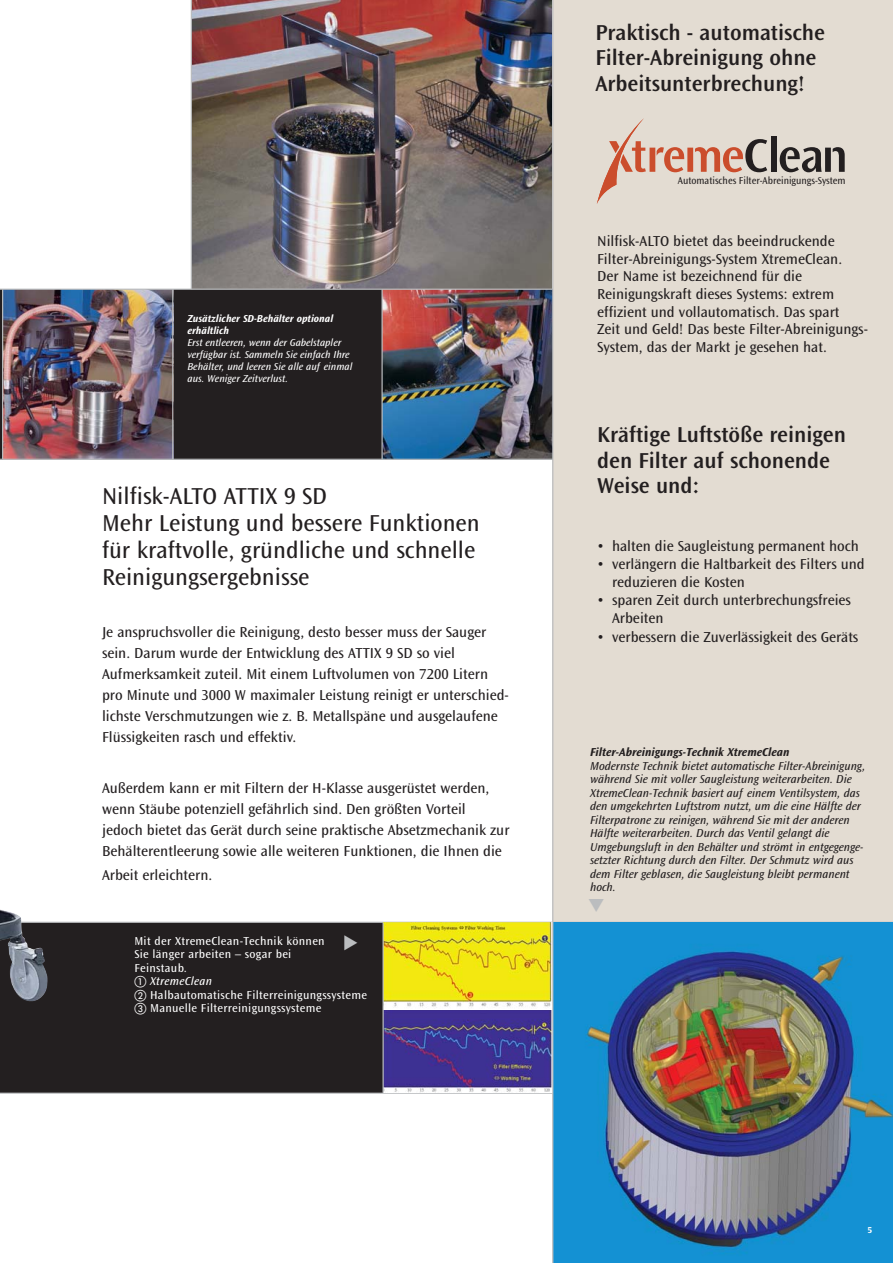
<style>
.page{position:relative;width:893px;height:1263px;background:#fff}
.page>*{position:absolute;margin:0;border:0;box-sizing:border-box;transform-origin:0 0}
.t1{font:24px/27px "Ocean Sans Std";color:#231f20}
.t2{font:600 22.5px/25.5px "Ocean Sans Std";color:#231f20}
.t3{font:15px/21px "Ocean Sans Std";color:#231f20}
.t4{font:italic 12px/13.5px "Ocean Sans Std";color:#231f20}
.t5{font:12px/13.5px "Ocean Sans Std";letter-spacing:.025em;color:#fff}
.t6{font:italic 700 12px "Ocean Sans Std";color:#231f20}
.t7{font:italic 10.5px/12px "Ocean Sans Std";color:#fff}
.t8{font:italic 700 10.5px/12px "Ocean Sans Std";color:#fff}
.t9{font:10.5px "Ocean Sans Std";color:#231f20;scale:.95 1}
.t10{font:700 9px "Ocean Sans Std";color:#fff}
.s1{font-style:italic}
</style>
<div class="page">
<img style="left:192px;top:0;width:360px;height:289px">
<div style="left:0;top:289px;width:553px;height:170px;background:#231f20"></div>
<div style="left:553px;top:0;width:340px;height:1263px;background:#e3dcd2"></div>
<div style="left:0;top:923px;width:553px;height:170px;background:#231f20"></div>
<svg style="left:597px;top:118px;width:170px;height:86px"></svg>
<div style="left:770px;top:136px;width:6px;height:36px;background:#231f20"></div>
<svg style="left:780px;top:147px;width:65px;height:25px"></svg>
<hr style="left:0;top:1093px;width:553px;height:1px;background:#bbbdbf">
<hr style="left:0;top:922px;width:893px;height:1px;background:#bbbdbf">
<img style="left:553px;top:923px;width:340px;height:340px">
<img style="left:383px;top:290px;width:169px;height:169px">
<img style="left:384px;top:923px;width:168px;height:170px">
<img style="left:0;top:909px;width:48px;height:93px">
<img style="left:3px;top:290px;width:169px;height:169px">
<hr style="left:0;top:289px;width:553px;height:1px;background:#bbbdbf">
<hr style="left:172px;top:289px;width:1px;height:170px;background:#bbbdbf">
<hr style="left:0;top:459px;width:553px;height:1px;background:#bbbdbf">
<hr style="left:381px;top:289px;width:2px;height:170px;background:#bbbdbf">
<hr style="left:552px;top:0;width:1px;height:1263px;background:#bbbdbf">
<hr style="left:382px;top:923px;width:2px;height:170px;background:#bbbdbf">
<hr style="left:2px;top:289px;width:1px;height:170px;background:#bbbdbf">
<hr style="left:191px;top:0;width:1px;height:289px;background:#bbbdbf">
<p class="t8" style="left:187px;top:313px;width:147px">Zusätzlicher SD-Behälter optional erhältlich</p>
<p class="t7" style="left:187px;top:337px;width:166px">Erst entleeren, wenn der Gabelstapler verfügbar ist. Sammeln Sie einfach Ihre Behälter, und leeren Sie alle auf einmal aus. Weniger Zeitverlust.</p>
<h1 class="t1" style="left:102px;top:484px;width:379px">Nilfisk-ALTO ATTIX 9 SD<br>Mehr Leistung und bessere Funktionen für kraftvolle, gründliche und schnelle<br>Reinigungsergebnisse</h1>
<p class="t3" style="left:102px;top:622px;width:408px">Je anspruchsvoller die Reinigung, desto besser muss der Sauger sein. Darum wurde der Entwicklung des ATTIX 9 SD so viel Aufmerksamkeit zuteil. Mit einem Luftvolumen von 7200 Litern pro Minute und 3000 W maximaler Leistung reinigt er unterschied&shy;lichste Verschmutzungen wie z. B. Metallspäne und ausgelaufene Flüssigkeiten rasch und effektiv.</p>
<p class="t3" style="left:102px;top:778px;width:409px">Außerdem kann er mit Filtern der H-Klasse ausgerüstet werden, wenn Stäube potenziell gefährlich sind. Den größten Vorteil jedoch bietet das Gerät durch seine praktische Absetzmechanik zur Behälterentleerung sowie alle weiteren Funktionen, die Ihnen die</p>
<p class="t3" style="left:102px;top:865px;width:112px">Arbeit erleichtern.</p>
<p class="t5" style="left:134px;top:934px;width:234px">Mit der XtremeClean-Technik können<br>Sie länger arbeiten – sogar bei<br>Feinstaub.<br>① <span class="s1">XtremeClean<br></span>② Halbautomatische Filterreinigungssysteme<br>③ Manuelle Filterreinigungssysteme</p>
<h2 class="t2" style="left:595px;top:20px;width:231px">Praktisch - automatische<br>Filter-Abreinigung ohne<br>Arbeitsunterbrechung!</h2>
<p class="t9" style="left:678px;top:175px;width:178px">Automatisches Filter-Abreinigungs-System</p>
<p class="t3" style="left:597px;top:233px;width:272px;line-height:17.7px">Nilfisk-ALTO bietet das beeindruckende Filter-Abreinigungs-System XtremeClean.<br>Der Name ist bezeichnend für die Reinigungskraft dieses Systems: extrem effizient und vollautomatisch. Das spart<br>Zeit und Geld! Das beste Filter-Abreinigungs-System, das der Markt je gesehen hat.</p>
<h2 class="t2" style="left:597px;top:423px;width:250px">Kräftige Luftstöße reinigen den Filter auf schonende<br>Weise und:</h2>
<p class="t3" style="left:597px;top:536px;width:263px">• halten die Saugleistung permanent hoch</p>
<p class="t3" style="left:612px;top:555px;width:254px;line-height:18px;text-indent:-15px">• verlängern die Haltbarkeit des Filters und reduzieren die Kosten</p>
<p class="t3" style="left:612px;top:591px;width:240px;line-height:18px;text-indent:-15px">• sparen Zeit durch unterbrechungsfreies<br>Arbeiten</p>
<p class="t3" style="left:597px;top:627px;width:263px">• verbessern die Zuverlässigkeit des Geräts</p>
<p class="t6" style="left:590px;top:746px;width:201px">Filter-Abreinigungs-Technik XtremeClean</p>
<p class="t4" style="left:590px;top:759px;width:277px">Modernste Technik bietet automatische Filter-Abreinigung, während Sie mit voller Saugleistung weiterarbeiten. Die XtremeClean-Technik basiert auf einem Ventilsystem, das den umgekehrten Luftstrom nutzt, um die eine Hälfte der Filterpatrone zu reinigen, während Sie mit der anderen Hälfte weiterarbeiten. Durch das Ventil gelangt die Umgebungsluft in den Behälter und strömt in entgegenge&shy;setzter Richtung durch den Filter. Der Schmutz wird aus dem Filter geblasen, die Saugleistung bleibt permanent hoch.</p>
<p class="t10" style="left:867px;top:1225px;width:6px">5</p>
</div>
